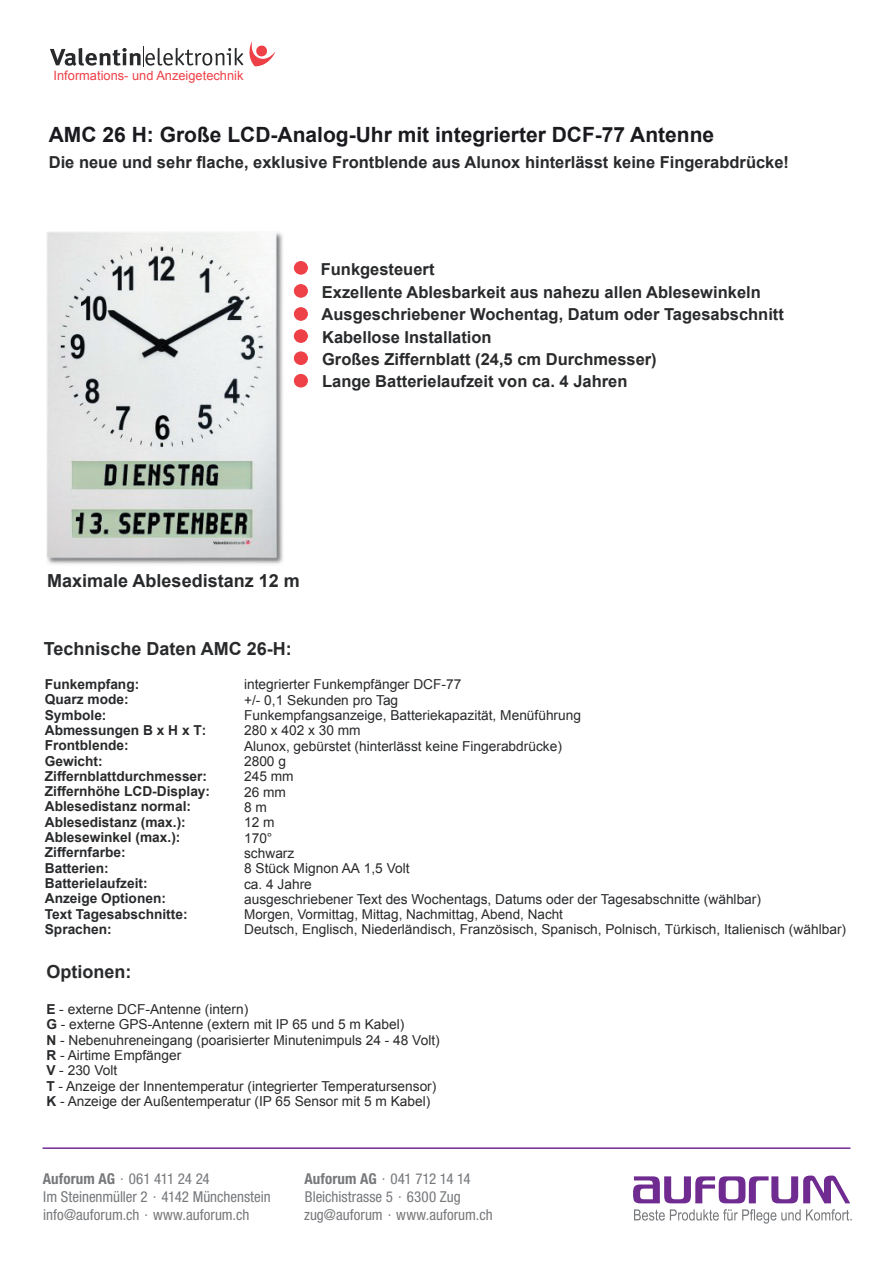
<style>
.page{position:relative;width:893px;height:1263px;background:#fff}
.page>*{position:absolute;margin:0;border:0;box-sizing:border-box;transform-origin:0 0}
.t1{font:700 21px "Arial";color:#19191e}
.t2{font:700 18px "Arial";color:#292a2c}
.t3{font:700 16.5px/22.8px "Arial";color:#292a2c}
.t4{font:condensed 15px/18px "Helvetica Neue LT";color:#76787b}
.t5{font:13.65px/15.3px "Arial";color:#292a2c}
.t6{font:700 13.65px/15.3px "Arial";color:#292a2c}
.t7{font:13.5px "Arial";color:#292a2c}
.t8{font:12.9px "Arial";color:#ee4047}
.s1{font-weight:700}
</style>
<div class="page">
<div style="left:294px;top:262px;width:13px;height:12px;background:#ee4047;border-radius:50%"></div>
<div style="left:294px;top:261px;width:14px;height:13px;border:1px solid #ee4047;border-radius:50%"></div>
<div style="left:294px;top:285px;width:13px;height:12px;background:#ee4047;border-radius:50%"></div>
<div style="left:294px;top:284px;width:14px;height:13px;border:1px solid #ee4047;border-radius:50%"></div>
<div style="left:294px;top:308px;width:13px;height:12px;background:#ee4047;border-radius:50%"></div>
<div style="left:294px;top:307px;width:14px;height:13px;border:1px solid #ee4047;border-radius:50%"></div>
<div style="left:294px;top:330px;width:13px;height:12px;background:#ee4047;border-radius:50%"></div>
<div style="left:294px;top:330px;width:14px;height:13px;border:1px solid #ee4047;border-radius:50%"></div>
<div style="left:294px;top:352px;width:13px;height:12px;background:#ee4047;border-radius:50%"></div>
<div style="left:294px;top:352px;width:14px;height:13px;border:1px solid #ee4047;border-radius:50%"></div>
<img style="left:46px;top:232px;width:237px;height:332px">
<div style="left:294px;top:374px;width:13px;height:13px;background:#ee4047;border-radius:50%"></div>
<div style="left:294px;top:374px;width:14px;height:13px;border:1px solid #ee4047;border-radius:50%"></div>
<svg style="left:50px;top:41px;width:226px;height:26px"></svg>
<hr style="left:43px;top:1147px;width:807px;height:2px;background:#702b91">
<svg style="left:633px;top:1175px;width:217px;height:28px"></svg>
<svg style="left:634px;top:1209px;width:218px;height:15px"></svg>
<p class="t8" style="left:54px;top:67px;width:191px">Informations- und Anzeigetechnik</p>
<h1 class="t1" style="left:49px;top:120px;width:667px">AMC 26 H: Große LCD-Analog-Uhr mit integrierter DCF-77 Antenne</h1>
<p class="t3" style="left:49px;top:151px;width:742px">Die neue und sehr flache, exklusive Frontblende aus Alunox hinterlässt keine Fingerabdrücke!</p>
<p class="t3" style="left:321px;top:258px;width:442px">Funkgesteuert<br>Exzellente Ablesbarkeit aus nahezu allen Ablesewinkeln</p>
<p class="t3" style="left:322px;top:326px;width:171px">Kabellose Installation</p>
<p class="t3" style="left:321px;top:303px;width:464px">Ausgeschriebener Wochentag, Datum oder Tagesabschnitt</p>
<p class="t3" style="left:322px;top:348px;width:336px">Großes Ziffernblatt (24,5 cm Durchmesser)</p>
<p class="t3" style="left:322px;top:370px;width:307px">Lange Batterielaufzeit von ca. 4 Jahren</p>
<h2 class="t2" style="left:47px;top:569px;width:254px">Maximale Ablesedistanz 12 m</h2>
<h2 class="t2" style="left:44px;top:637px;width:250px">Technische Daten AMC 26-H:</h2>
<p class="t6" style="left:45px;top:677px;width:167px">Funkempfang:<br>Quarz mode:<br>Symbole:<br>Abmessungen B x H x T:<br>Frontblende:<br>Gewicht:<br>Ziffernblattdurchmesser:<br>Ziffernhöhe LCD-Display:<br>Ablesedistanz normal:<br>Ablesedistanz (max.):<br>Ablesewinkel (max.):<br>Ziffernfarbe:<br>Batterien:<br>Batterielaufzeit:<br>Anzeige Optionen:<br>Text Tagesabschnitte:<br>Sprachen:</p>
<p class="t5" style="left:244px;top:677px;width:518px">integrierter Funkempfänger DCF-77<br>+/- 0,1 Sekunden pro Tag<br>Funkempfangsanzeige, Batteriekapazität, Menüführung<br>280 x 402 x 30 mm<br>Alunox, gebürstet (hinterlässt keine Fingerabdrücke)<br>2800 g<br>245 mm<br>26 mm<br>8 m<br>12 m<br>170°<br>schwarz<br>8 Stück Mignon AA 1,5 Volt<br>ca. 4 Jahre<br>ausgeschriebener Text des Wochentags, Datums oder der Tagesabschnitte (wählbar)</p>
<p class="t7" style="left:244px;top:905px;width:320px">Morgen, Vormittag, Mittag, Nachmittag, Abend, Nacht</p>
<p class="t5" style="left:244px;top:922px;width:603px">Deutsch, Englisch, Niederländisch, Französisch, Spanisch, Polnisch, Türkisch, Italienisch (wählbar)</p>
<h2 class="t2" style="left:46px;top:959px;width:86px">Optionen:</h2>
<p class="t5" style="left:46px;top:1002px;width:395px"><span class="s1">E</span> - externe DCF-Antenne (intern)<br><span class="s1">G</span> - externe GPS-Antenne (extern mit IP 65 und 5 m Kabel)<br><span class="s1">N</span> - Nebenuhreneingang (poarisierter Minutenimpuls 24 - 48 Volt)<br><span class="s1">R</span> - Airtime Empfänger<br><span class="s1">V</span> - 230 Volt<br><span class="s1">T</span> - Anzeige der Innentemperatur (integrierter Temperatursensor)<br><span class="s1">K</span> - Anzeige der Außentemperatur (IP 65 Sensor mit 5 m Kabel)</p>
<p class="t4" style="left:43px;top:1170px;width:229px"><span class="s1">Auforum AG</span> · 061 411 24 24<br>Im Steinenmüller 2 · 4142 Münchenstein info@auforum.ch · www.auforum.ch</p>
<p class="t4" style="left:304px;top:1170px;width:190px"><span class="s1">Auforum AG</span> · 041 712 14 14<br>Bleichistrasse 5 · 6300 Zug zug@auforum · www.auforum.ch</p>
</div>
